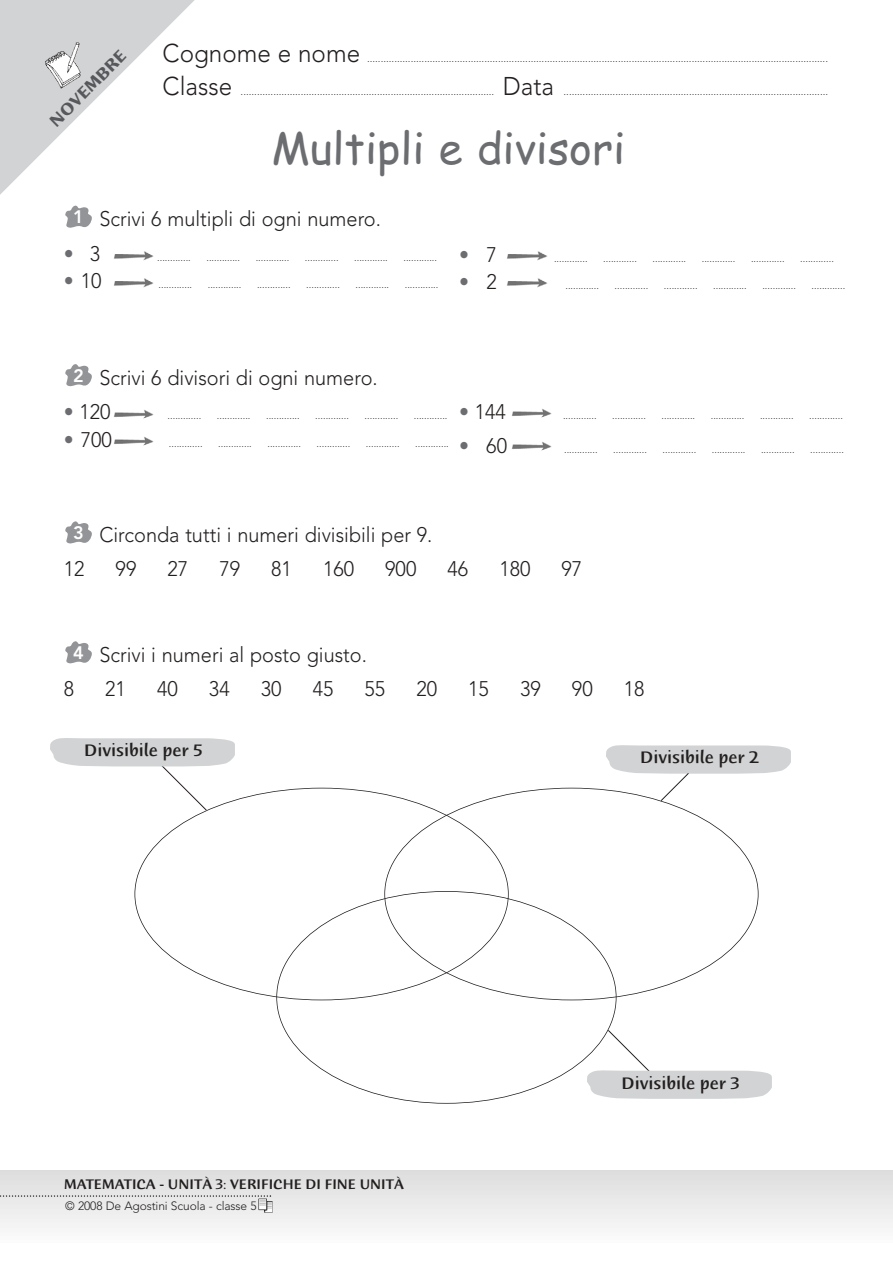
<style>
.page{position:relative;width:893px;height:1263px;background:#fff}
.page>*{position:absolute;margin:0;border:0;box-sizing:border-box;transform-origin:0 0}
.t1{font:43.5px "Comic Sans MS";color:#6c6d70}
.t2{font:300 25.5px "Avenir";color:#231f1f;scale:.95 1}
.t3{font:300 21px "Avenir";color:#231f1f;scale:.95 1}
.t4{font:300 21px "Avenir";color:#6c6d70;scale:.95 1}
.t5{font:500 18px "Humana Sans ITC";color:#231f1f}
.t6{font:700 18px "Humana Sans ITC";color:#57585b}
.t7{font:800 18px "Avenir";color:#fff}
.t8{font:500 15px "Humana Sans ITC";color:#231f1f}
.t9{font:300 12px "Avenir";letter-spacing:-.01em;color:#231f1f}
.t10{font:300 10.5px "Avenir";color:#231f1f;scale:.95 1}
.t11{font:300 10.5px "Avenir";color:#231f1f}
.s1{color:#231f1f}
.s2{color:#6c6d70}
</style>
<div class="page">
<svg style="left:0;top:0;width:195px;height:195px"></svg>
<img style="left:258px;top:1198px;width:15px;height:15px">
<svg style="left:0;top:1195px;width:271px;height:2px"></svg>
<img style="left:40px;top:38px;width:48px;height:55px">
<svg style="left:65px;top:205px;width:27px;height:23px"></svg>
<img style="left:114px;top:251px;width:40px;height:10px">
<img style="left:114px;top:278px;width:40px;height:10px">
<img style="left:507px;top:251px;width:41px;height:10px">
<img style="left:507px;top:278px;width:41px;height:10px">
<img style="left:512px;top:409px;width:40px;height:9px">
<img style="left:512px;top:442px;width:40px;height:9px">
<svg style="left:65px;top:364px;width:27px;height:23px"></svg>
<img style="left:114px;top:410px;width:40px;height:9px">
<img style="left:114px;top:437px;width:40px;height:9px">
<svg style="left:65px;top:641px;width:27px;height:23px"></svg>
<svg style="left:65px;top:521px;width:27px;height:23px"></svg>
<svg style="left:50px;top:738px;width:185px;height:73px"></svg>
<svg style="left:606px;top:745px;width:185px;height:57px"></svg>
<svg style="left:587px;top:1029px;width:185px;height:70px"></svg>
<h3 class="t6" style="left:47px;top:118px;width:102px;rotate:-45deg">NOVEMBRE</h3>
<h2 class="t2" style="left:163px;top:43px;width:209px">Cognome e nome</h2>
<p class="t11" style="left:367px;top:54px;width:462px">.........................................................................................................................................................................</p>
<h2 class="t2" style="left:163px;top:76px;width:75px">Classe</h2>
<p class="t11" style="left:241px;top:87px;width:255px">.............................................................................................</p>
<h2 class="t2" style="left:503px;top:76px;width:55px">Data</h2>
<p class="t11" style="left:563px;top:87px;width:266px">.................................................................................................</p>
<h1 class="t1" style="left:272px;top:124px;width:355px">Multipli e divisori</h1>
<h3 class="t7" style="left:73px;top:210px;width:12px">1</h3>
<h3 class="t3" style="left:99px;top:210px;width:298px">Scrivi 6 multipli di ogni numero.</h3>
<h3 class="t4" style="left:64px;top:245px;width:40px">• <span class="s1">3</span></h3>
<h3 class="t3" style="left:64px;top:273px;width:41px"><span class="s2">•</span> 10</h3>
<p class="t10" style="left:157px;top:253px;width:37px">.............</p>
<p class="t10" style="left:206px;top:253px;width:37px">.............</p>
<p class="t10" style="left:256px;top:253px;width:37px">.............</p>
<p class="t10" style="left:305px;top:253px;width:37px">.............</p>
<p class="t10" style="left:354px;top:253px;width:37px">.............</p>
<p class="t10" style="left:403px;top:253px;width:37px">.............</p>
<p class="t10" style="left:159px;top:280px;width:37px">.............</p>
<p class="t10" style="left:208px;top:280px;width:37px">.............</p>
<p class="t10" style="left:257px;top:280px;width:37px">.............</p>
<p class="t10" style="left:306px;top:280px;width:37px">.............</p>
<p class="t10" style="left:356px;top:280px;width:37px">.............</p>
<p class="t10" style="left:405px;top:280px;width:37px">.............</p>
<h3 class="t4" style="left:459px;top:246px;width:41px">• <span class="s1">7</span></h3>
<h3 class="t4" style="left:459px;top:274px;width:41px">• <span class="s1">2</span></h3>
<h3 class="t3" style="left:99px;top:369px;width:294px">Scrivi 6 divisori di ogni numero.</h3>
<h3 class="t3" style="left:64px;top:403px;width:51px"><span class="s2">•</span> 120</h3>
<p class="t10" style="left:168px;top:411px;width:37px">.............</p>
<p class="t10" style="left:217px;top:411px;width:37px">.............</p>
<p class="t10" style="left:266px;top:411px;width:37px">.............</p>
<p class="t10" style="left:315px;top:411px;width:37px">.............</p>
<p class="t10" style="left:365px;top:411px;width:37px">.............</p>
<p class="t10" style="left:414px;top:411px;width:37px">.............</p>
<h3 class="t3" style="left:64px;top:431px;width:52px"><span class="s2">•</span> 700</h3>
<p class="t10" style="left:169px;top:439px;width:37px">.............</p>
<p class="t10" style="left:218px;top:439px;width:37px">.............</p>
<p class="t10" style="left:267px;top:439px;width:37px">.............</p>
<p class="t10" style="left:317px;top:439px;width:37px">.............</p>
<p class="t10" style="left:366px;top:439px;width:37px">.............</p>
<p class="t10" style="left:415px;top:439px;width:37px">.............</p>
<h3 class="t7" style="left:73px;top:368px;width:12px">2</h3>
<h3 class="t3" style="left:459px;top:403px;width:51px"><span class="s2">•</span> 144</h3>
<h3 class="t3" style="left:459px;top:438px;width:52px"><span class="s2">•</span> 60</h3>
<h3 class="t7" style="left:73px;top:526px;width:12px">3</h3>
<h3 class="t3" style="left:99px;top:526px;width:352px">Circonda tutti i numeri divisibili per 9.</h3>
<p class="t10" style="left:554px;top:254px;width:37px">.............</p>
<p class="t10" style="left:603px;top:254px;width:37px">.............</p>
<p class="t10" style="left:652px;top:254px;width:37px">.............</p>
<p class="t10" style="left:702px;top:254px;width:37px">.............</p>
<p class="t10" style="left:751px;top:254px;width:37px">.............</p>
<p class="t10" style="left:800px;top:254px;width:37px">.............</p>
<p class="t10" style="left:565px;top:281px;width:37px">.............</p>
<p class="t10" style="left:615px;top:281px;width:37px">.............</p>
<p class="t10" style="left:664px;top:281px;width:37px">.............</p>
<p class="t10" style="left:713px;top:281px;width:37px">.............</p>
<p class="t10" style="left:762px;top:281px;width:37px">.............</p>
<p class="t10" style="left:812px;top:281px;width:37px">.............</p>
<p class="t10" style="left:563px;top:411px;width:37px">.............</p>
<p class="t10" style="left:612px;top:411px;width:37px">.............</p>
<p class="t10" style="left:661px;top:411px;width:37px">.............</p>
<p class="t10" style="left:711px;top:411px;width:37px">.............</p>
<p class="t10" style="left:760px;top:411px;width:37px">.............</p>
<p class="t10" style="left:809px;top:411px;width:37px">.............</p>
<p class="t10" style="left:564px;top:445px;width:37px">.............</p>
<p class="t10" style="left:613px;top:445px;width:37px">.............</p>
<p class="t10" style="left:663px;top:445px;width:37px">.............</p>
<p class="t10" style="left:712px;top:445px;width:37px">.............</p>
<p class="t10" style="left:761px;top:445px;width:37px">.............</p>
<p class="t10" style="left:810px;top:445px;width:37px">.............</p>
<h3 class="t3" style="left:64px;top:561px;width:23px">12</h3>
<h3 class="t3" style="left:116px;top:561px;width:23px">99</h3>
<h3 class="t3" style="left:167px;top:561px;width:23px">27</h3>
<h3 class="t3" style="left:219px;top:561px;width:23px">79</h3>
<h3 class="t3" style="left:271px;top:561px;width:23px">81</h3>
<h3 class="t3" style="left:323px;top:561px;width:34px">160</h3>
<h3 class="t3" style="left:385px;top:561px;width:34px">900</h3>
<h3 class="t3" style="left:447px;top:561px;width:23px">46</h3>
<h3 class="t3" style="left:499px;top:561px;width:34px">180</h3>
<h3 class="t3" style="left:562px;top:561px;width:23px">97</h3>
<h3 class="t7" style="left:73px;top:645px;width:12px">4</h3>
<h3 class="t3" style="left:99px;top:646px;width:283px">Scrivi i numeri al posto giusto.</h3>
<h3 class="t3" style="left:64px;top:680px;width:12px">8</h3>
<h3 class="t3" style="left:105px;top:680px;width:23px">21</h3>
<h3 class="t3" style="left:157px;top:680px;width:23px">40</h3>
<h3 class="t3" style="left:209px;top:680px;width:23px">34</h3>
<h3 class="t3" style="left:261px;top:680px;width:23px">30</h3>
<h3 class="t3" style="left:313px;top:680px;width:23px">45</h3>
<h3 class="t3" style="left:365px;top:680px;width:23px">55</h3>
<h3 class="t3" style="left:416px;top:680px;width:23px">20</h3>
<h3 class="t3" style="left:468px;top:680px;width:23px">15</h3>
<h3 class="t3" style="left:520px;top:680px;width:23px">39</h3>
<h3 class="t3" style="left:572px;top:680px;width:23px">90</h3>
<h3 class="t3" style="left:624px;top:680px;width:23px">18</h3>
<h3 class="t5" style="left:84px;top:743px;width:120px">Divisibile per 5</h3>
<h3 class="t8" style="left:64px;top:1178px;width:342px">MATEMATICA - UNITÀ 3: VERIFICHE DI FINE UNITÀ</h3>
<p class="t9" style="left:65px;top:1201px;width:193px">© 2008 De Agostini Scuola - classe 5</p>
<h3 class="t5" style="left:640px;top:750px;width:120px">Divisibile per 2</h3>
<h3 class="t5" style="left:622px;top:1075px;width:119px">Divisibile per 3</h3>
</div>
